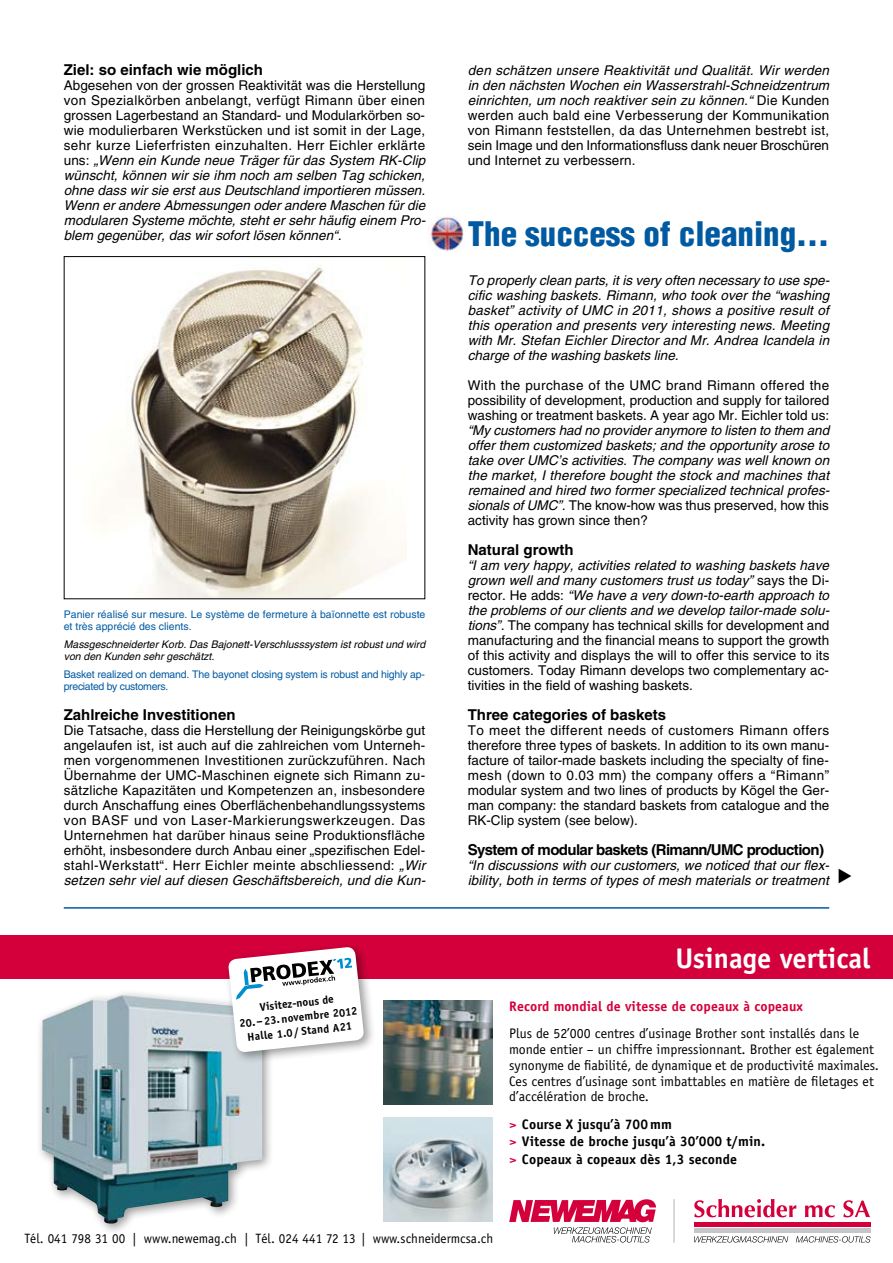
<style>
.page{position:relative;width:893px;height:1263px;background:#fff}
.page>*{position:absolute;margin:0;border:0;box-sizing:border-box;transform-origin:0 0}
.t1{font:900 condensed 33px "Helvetica";color:#005aa2}
.t2{font:700 28.5px "Officina Sans";color:#fff}
.t3{font:700 15px "Helvetica";color:#000}
.t4{font:700 15px "Helvetica";letter-spacing:-.04em;color:#000}
.t5{font:13.8px/15.8px "Officina Sans";color:#000}
.t6{font:700 13.8px/17.2px "Officina Sans";letter-spacing:.01em;color:#000}
.t7{font:700 13.8px "Officina Sans";letter-spacing:.01em;color:#d4003c}
.t8{font:13.5px/15px "Helvetica";letter-spacing:.005em;color:#000;text-align:justify}
.t9{font:italic 13.5px/15px "Helvetica";letter-spacing:.005em;color:#000;text-align:justify}
.t10{font:13.5px "Officina Sans";letter-spacing:.005em;color:#000}
.t11{font:700 11.25px/14.2px "Officina Sans";color:#000;text-align:center}
.t12{font:italic 10.5px/12px "Helvetica";color:#000}
.t13{font:10.5px/12px "Helvetica";letter-spacing:.005em;color:#005aa2}
.t14{font:10.5px/12px "Helvetica";letter-spacing:-.02em;color:#005aa2}
.s1{font-style:normal}
.s2{font-style:italic}
.s3{color:#d4003c}
</style>
<div class="page">
<img style="left:427px;top:216px;width:37px;height:35px">
<svg style="left:509px;top:1199px;width:147px;height:43px"></svg>
<hr style="left:674px;top:1199px;width:1px;height:43px;background:#b1b3b4">
<svg style="left:694px;top:1199px;width:102px;height:18px"></svg>
<svg style="left:805px;top:1205px;width:30px;height:12px"></svg>
<svg style="left:843px;top:1200px;width:27px;height:17px"></svg>
<svg style="left:694px;top:1236px;width:94px;height:6px"></svg>
<svg style="left:796px;top:1236px;width:75px;height:6px"></svg>
<hr style="left:694px;top:1229px;width:177px;height:4px;background:#c5c6c8">
<hr style="left:694px;top:1222px;width:177px;height:4px;background:#d4003c">
<div style="left:0;top:935px;width:893px;height:44px;background:#d4003c"></div>
<img style="left:384px;top:1000px;width:108px;height:104px">
<img style="left:384px;top:1118px;width:108px;height:104px">
<div style="left:36px;top:989px;width:238px;height:247px;background:#000;opacity:.4"></div>
<img style="left:42px;top:994px;width:220px;height:229px">
<div style="left:223px;top:942px;width:153px;height:123px;background:#000;opacity:.4"></div>
<svg style="left:228px;top:946px;width:136px;height:107px"></svg>
<hr style="left:64px;top:907px;width:765px;height:2px;background:#005aa2">
<img style="left:117px;top:265px;width:289px;height:332px">
<p class="t3" style="left:64px;top:60px;width:201px">Ziel: so einfach wie möglich</p>
<p class="t9" style="left:64px;top:78px;width:363px"><span class="s1">Abgesehen von der grossen Reaktivität was die Herstellung von Spezialkörben anbelangt, verfügt Rimann über einen grossen Lagerbestand an Standard- und Modularkörben so&shy;wie modulierbaren Werkstücken und ist somit in der Lage, sehr kurze Lieferfristen einzuhalten. Herr Eichler erklärte uns:</span> „Wenn ein Kunde neue Träger für das System RK-Clip wünscht, können wir sie ihm noch am selben Tag schicken, ohne dass wir sie erst aus Deutschland importieren müssen.<br>Wenn er andere Abmessungen oder andere Maschen für die modularen Systeme möchte, steht er sehr häufig einem Pro&shy;blem gegenüber, das wir sofort lösen können“.</p>
<p class="t13" style="left:64px;top:608px;width:363px">Panier réalisé sur mesure. Le système de fermeture à baïonnette est robuste et très apprécié des clients.</p>
<p class="t12" style="left:64px;top:638px;width:363px">Massgeschneiderter Korb. Das Bajonett-Verschlusssystem ist robust und wird von den Kunden sehr geschätzt.</p>
<p class="t14" style="left:64px;top:668px;width:363px">Basket realized on demand. The bayonet closing system is robust and highly ap&shy;preciated by customers.</p>
<p class="t3" style="left:64px;top:705px;width:173px">Zahlreiche Investitionen</p>
<p class="t8" style="left:64px;top:723px;width:363px">Die Tatsache, dass die Herstellung der Reinigungskörbe gut angelaufen ist, ist auch auf die zahlreichen vom U nterneh&shy;men vorgenommenen I nvestitionen zurückzuführen. Nach Übernahme der U MC-Maschinen eignete sich Rimann zu&shy;sätzliche Kapazitäten und Kompetenzen an, insbesondere durch Anschaffung eines Oberflächenbehandlungssystems von BAS F und von Laser-Markierungswerkzeugen. Das U nternehmen hat darüber hinaus seine Produktionsfläche erhöht, insbesondere durch Anbau einer „spezifischen Edel&shy;stahl-Werkstatt“. Herr Eichler meinte abschliessend: <span class="s2">„Wir setzen sehr viel auf diesen Geschäftsbereich, und die Kun-</span></p>
<p class="t11" style="left:237px;top:1002px;width:120px;rotate:-6deg">Visitez-nous de<br>20.–23. novembre 2012<br>Halle 1.0/ Stand A21</p>
<p class="t8" style="left:468px;top:63px;width:363px"><span class="s2">den schätzen unsere Reaktivität und Qualität. Wir werden in den nächsten Wochen ein Wasserstrahl-Schneidzentrum einrichten, um noch reaktiver sein zu können.“</span> Die Kunden werden auch bald eine Verbesserung der Kommunikation von Rimann feststellen, da das U nternehmen bestrebt ist, sein I mage und den I nformationsfluss dank neuer Broschüren und I nternet zu verbessern.</p>
<h1 class="t1" style="left:468px;top:213px;width:363px">The success of cleaning...</h1>
<p class="t9" style="left:468px;top:273px;width:363px">To properly clean parts, it is very often necessary to use spe&shy;cific washing baskets. Rimann, who took over the “washing basket” activity of UMC in 2011, shows a positive result of this operation and presents very interesting news. Meeting with Mr. Stefan Eichler Director and Mr. Andrea Icandela in charge of the washing baskets line.</p>
<p class="t8" style="left:468px;top:378px;width:363px">With the purchase of the U MC brand Rimann offered the possibility of development, production and supply for tailored washing or treatment baskets. A year ago Mr. Eichler told us:</p>
<p class="t9" style="left:468px;top:423px;width:363px">“My customers had no provider anymore to listen to them and offer them customized baskets; and the opportunity arose to take over UMC’s activities. The company was well known on the market, I therefore bought the stock and machines that remained and hired two former specialized technical profes&shy;sionals of UMC”. <span class="s1">The know-how was thus preserved, how this activity has grown since then?</span></p>
<p class="t3" style="left:468px;top:540px;width:107px">Natural growth</p>
<p class="t8" style="left:468px;top:558px;width:363px"><span class="s2">“I am very happy, activities related to washing baskets have grown well and many customers trust us today”</span> says the Di&shy;rector. He adds: <span class="s2">“We have a very down-to-earth approach to the problems of our clients and we develop tailor-made solu&shy;tions”.</span> The company has technical skills for development and manufacturing and the financial means to support the growth of this activity and displays the will to offer this service to its customers. Today Rimann develops two complementary ac&shy;tivities in the field of washing baskets.</p>
<p class="t3" style="left:468px;top:705px;width:200px">Three categories of baskets</p>
<p class="t8" style="left:468px;top:723px;width:363px">To meet the different needs of customers Rimann offers therefore three types of baskets. I n addition to its own manu&shy;facture of tailor-made baskets including the specialty of fine&shy;mesh (down to 0.03 mm) the company offers a “Rimann” modular system and two lines of products by Kögel the Ger&shy;man company: the standard baskets from catalogue and the RK-Clip system (see below).</p>
<p class="t4" style="left:468px;top:840px;width:358px">System of modular baskets (Rimann/UMC production)</p>
<p class="t9" style="left:468px;top:858px;width:363px">“In discussions with our customers, we noticed that our flex&shy;ibility, both in terms of types of mesh materials or treatment</p>
<h2 class="t2" style="left:675px;top:941px;width:197px">Usinage vertical</h2>
<p class="t7" style="left:509px;top:997px;width:295px">Record mondial de vitesse de copeaux à copeaux</p>
<p class="t5" style="left:509px;top:1026px;width:371px">Plus de 52’000 centres d’usinage Brother sont installés dans le monde entier – un chiffre impressionnant. Brother est également synonyme de fiabilité, de dynamique et de productivité maximales.<br>Ces centres d’usinage sont imbattables en matière de filetages et d’accélération de broche.</p>
<p class="t6" style="left:509px;top:1116px;width:257px"><span class="s3">&gt;</span> Course X jusqu’à 700mm<br><span class="s3">&gt;</span> Vitesse de broche jusqu’à 30’000 t/min. <span class="s3">&gt;</span> Copeaux à copeaux dès 1,3 seconde</p>
<p class="t10" style="left:24px;top:1230px;width:470px">Tél. 041 798 31 00 | www.newemag.ch | Tél. 024 441 72 13 | www.schneidermcsa.ch</p>
</div>
